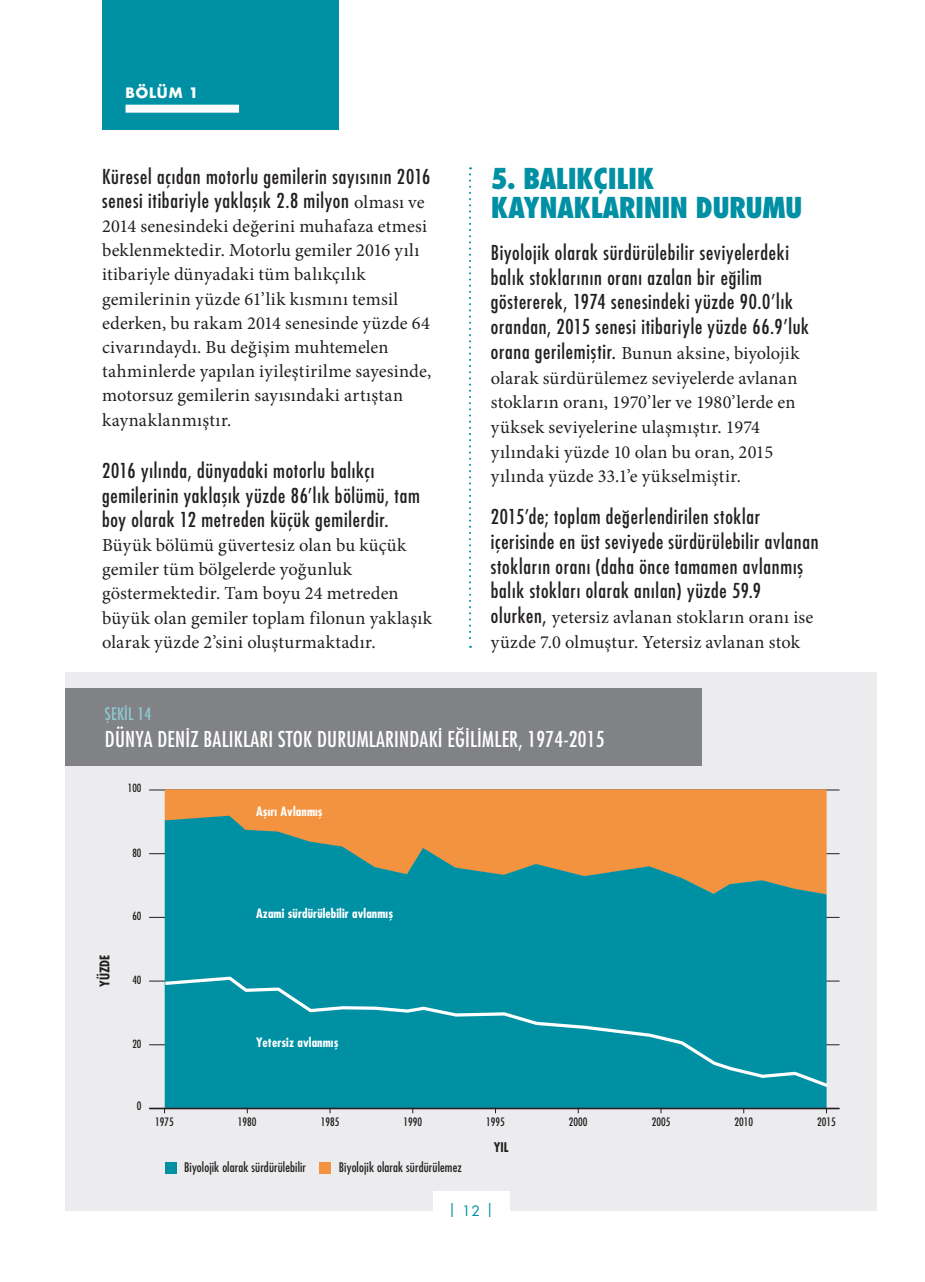
<style>
.page{position:relative;width:925px;height:1282px;background:#fff}
.page>*{position:absolute;margin:0;border:0;box-sizing:border-box;transform-origin:0 0}
.t1{font:28px/28.8px "Futura Cond Black Tr";letter-spacing:-.02em;color:#0090a4}
.t2{font:21.2px "Futura Cond Nr Tr";letter-spacing:.01em;color:#fff}
.t3{font:20px/24.8px "Futura Cond Nr Tr";letter-spacing:.035em;color:#231f20}
.t4{font:18.4px/24.2px "Minion Pro";letter-spacing:.01em;color:#231f20}
.t5{font:16.8px "Futura Cond Nr Tr";letter-spacing:.01em;color:#8ec8d3}
.t6{font:700 14px "Futura Std";letter-spacing:.06em;color:#fff}
.t7{font:14px "Futura Std";color:#0090a4}
.t8{font:13px "Futura Cond Nr Tr";letter-spacing:.01em;color:#231f20}
.t9{font:13px "Futura Cond Bold Tr";color:#231f20}
.t10{font:12.6px "Futura Cond Bold Tr";letter-spacing:.01em;color:#fff}
.t11{font:condensed 11.4px "Futura Std";color:#231f20}
.t12{font:condensed 11px "Futura Std";color:#231f20}
.s1{font-family:"Minion Pro";font-size:18.4px}
.s2{font-family:"Futura Cond Nr Tr";font-size:20px}
</style>
<div class="page">
<div style="left:102px;top:0;width:236px;height:130px;background:#0090a4"></div>
<div style="left:125px;top:105px;width:114px;height:8px;background:#fff"></div>
<div style="left:65px;top:672px;width:811px;height:538px;background:#ececee"></div>
<div style="left:65px;top:688px;width:636px;height:77px;background:#808285"></div>
<div style="left:165px;top:1162px;width:11px;height:11px;background:#0090a4"></div>
<div style="left:319px;top:1162px;width:12px;height:11px;background:#f3923f"></div>
<hr style="left:149px;top:917px;width:690px;height:1px;background:#231f20">
<hr style="left:149px;top:1044px;width:690px;height:1px;background:#231f20">
<hr style="left:149px;top:980px;width:690px;height:1px;background:#231f20">
<hr style="left:149px;top:853px;width:690px;height:1px;background:#231f20">
<hr style="left:149px;top:789px;width:690px;height:1px;background:#231f20">
<div style="left:165px;top:789px;width:661px;height:26px;background:#f3923f"></div>
<svg style="left:165px;top:815px;width:661px;height:292px;fill:#0090a4"></svg>
<div style="left:162px;top:974px;width:669px;height:115px;background:#0090a4"></div>
<hr style="left:149px;top:1107px;width:690px;height:2px;background:#231f20">
<div style="left:432px;top:1190px;width:77px;height:40px;background:#fff"></div>
<svg style="left:469px;top:167px;width:2px;height:480px"></svg>
<p class="t6" style="left:125px;top:83px;width:74px">BÖLÜM 1</p>
<p class="t3" style="left:102px;top:164px;width:330px;line-height:24.2px">Küresel açıdan motorlu gemilerin sayısının 2016 senesi itibariyle yaklaşık 2.8 milyon <span class="s1">olması ve</span></p>
<p class="t4" style="left:102px;top:214px;width:330px">2014 senesindeki değerini muhafaza etmesi beklenmektedir. Motorlu gemiler 2016 yılı itibariyle dünyadaki tüm balıkçılık gemilerinin yüzde 61’lik kısmını temsil ederken, bu rakam 2014 senesinde yüzde 64 civarındaydı. Bu değişim muhtemelen tahminlerde yapılan iyileştirilme sayesinde, motorsuz gemilerin sayısındaki artıştan kaynaklanmıştır.</p>
<p class="t3" style="left:102px;top:458px;width:319px;line-height:24.2px">2016 yılında, dünyadaki motorlu balıkçı gemilerinin yaklaşık yüzde 86’lık bölümü, tam boy olarak 12 metreden küçük gemilerdir.</p>
<p class="t4" style="left:102px;top:533px;width:331px">Büyük bölümü güvertesiz olan bu küçük gemiler tüm bölgelerde yoğunluk göstermektedir. Tam boyu 24 metreden büyük olan gemiler toplam filonun yaklaşık olarak yüzde 2’sini oluşturmaktadır.</p>
<h1 class="t1" style="left:490px;top:164px;width:313px">5. BALIKÇILIK<br>KAYNAKLARININ DURUMU</h1>
<p class="t3" style="left:490px;top:240px;width:319px">Biyolojik olarak sürdürülebilir seviyelerdeki balık stoklarının oranı azalan bir eğilim göstererek, 1974 senesindeki yüzde 90.0’lık orandan, 2015 senesi itibariyle yüzde 66.9’luk</p>
<p class="t4" style="left:490px;top:340px;width:310px;line-height:24.8px"><span class="s2">orana gerilemiştir.</span> Bunun aksine, biyolojik olarak sürdürülemez seviyelerde avlanan stokların oranı, 1970’ler ve 1980’lerde en yüksek seviyelerine ulaşmıştır. 1974 yılındaki yüzde 10 olan bu oran, 2015 yılında yüzde 33.1’e yükselmiştir.</p>
<p class="t3" style="left:490px;top:504px;width:329px">2015’de; toplam değerlendirilen stoklar içerisinde en üst seviyede sürdürülebilir avlanan stokların oranı (daha önce tamamen avlanmış balık stokları olarak anılan) yüzde 59.9</p>
<p class="t4" style="left:490px;top:605px;width:324px;line-height:24.8px"><span class="s2">olurken,</span> yetersiz avlanan stokların oranı ise yüzde 7.0 olmuştur. Yetersiz avlanan stok</p>
<p class="t5" style="left:105px;top:703px;width:48px">ŞEKİL 14</p>
<p class="t2" style="left:105px;top:726px;width:501px">DÜNYA DENİZ BALIKLARI STOK DURUMLARINDAKİ EĞİLİMLER, 1974-2015</p>
<p class="t12" style="left:128px;top:781px;width:15px">100</p>
<p class="t9" style="left:96px;top:986px;width:34px;rotate:-90deg">YÜZDE</p>
<p class="t12" style="left:132px;top:846px;width:11px">80</p>
<p class="t12" style="left:132px;top:909px;width:11px">60</p>
<p class="t12" style="left:132px;top:973px;width:11px">40</p>
<p class="t12" style="left:132px;top:1037px;width:11px">20</p>
<p class="t10" style="left:256px;top:803px;width:68px">Aşırı Avlanmış</p>
<p class="t10" style="left:256px;top:904px;width:138px">Azami sürdürülebilir avlanmış</p>
<p class="t10" style="left:256px;top:1033px;width:84px">Yetersiz avlanmış</p>
<p class="t11" style="left:137px;top:1098px;width:6px">0</p>
<p class="t11" style="left:155px;top:1115px;width:20px">1975</p>
<p class="t11" style="left:320px;top:1115px;width:20px">1985</p>
<p class="t11" style="left:486px;top:1115px;width:20px">1995</p>
<p class="t11" style="left:651px;top:1115px;width:20px">2005</p>
<p class="t11" style="left:816px;top:1115px;width:20px">2015</p>
<p class="t11" style="left:238px;top:1115px;width:20px">1980</p>
<p class="t11" style="left:403px;top:1115px;width:20px">1990</p>
<p class="t11" style="left:568px;top:1115px;width:20px">2000</p>
<p class="t11" style="left:734px;top:1115px;width:20px">2010</p>
<p class="t9" style="left:493px;top:1138px;width:16px">YIL</p>
<p class="t8" style="left:184px;top:1158px;width:123px">Biyolojik olarak sürdürülebilir</p>
<p class="t8" style="left:338px;top:1158px;width:124px">Biyolojik olarak sürdürülemez</p>
<p class="t7" style="left:448px;top:1200px;width:47px">| 12 |</p>
</div>
